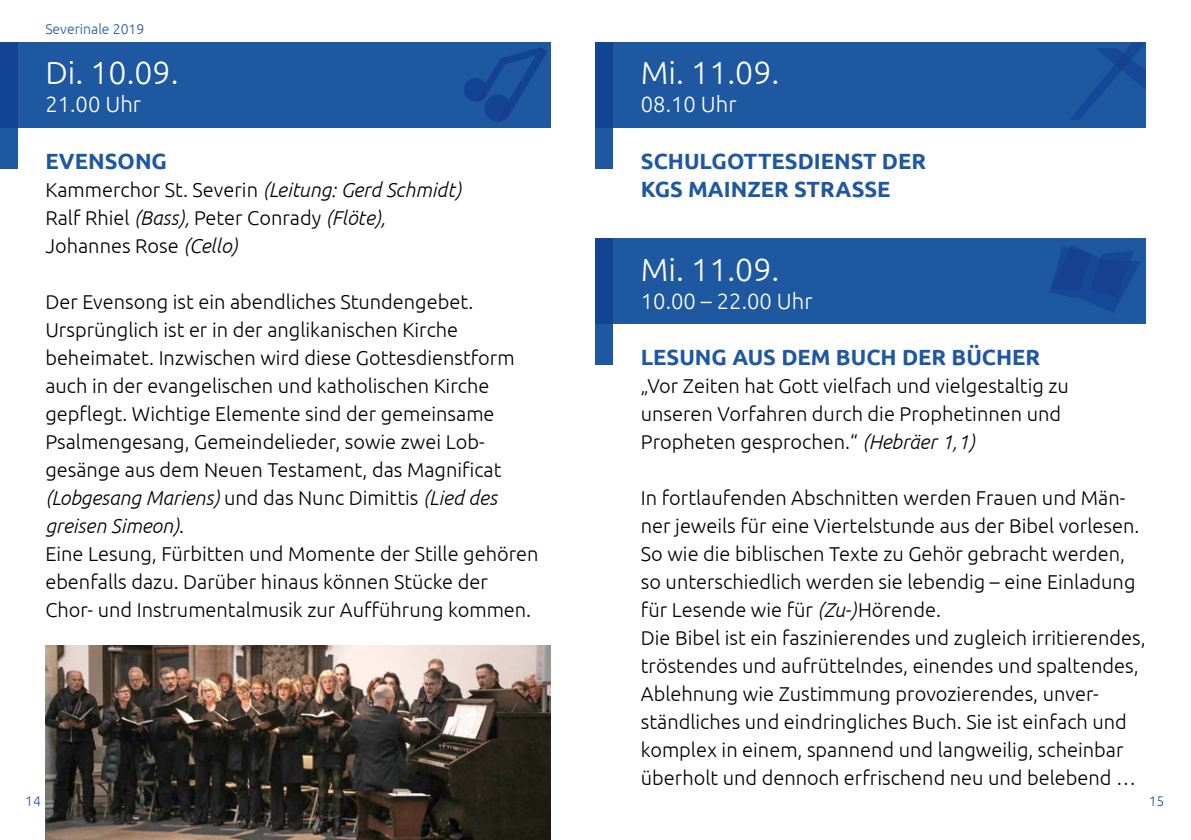
<style>
.page{position:relative;width:1191px;height:840px;background:#fff}
.page>*{position:absolute;margin:0;border:0;box-sizing:border-box;transform-origin:0 0}
.t1{font:300 32px "Ubuntu";color:#fff}
.t2{font:700 22px/28px "Ubuntu";color:#1e58a1}
.t3{font:300 22px "Ubuntu";color:#fff}
.t4{font:300 20px/28px "Ubuntu";color:#000}
.t5{font:300 14px "Ubuntu";color:#1e58a1}
.s1{font-style:italic}
</style>
<div class="page">
<div style="left:595px;top:43px;width:550px;height:85px;background:#1e58a1"></div>
<div style="left:595px;top:43px;width:17px;height:85px;background:#134494"></div>
<div style="left:595px;top:128px;width:17px;height:40px;background:#1e58a1"></div>
<svg style="left:1070px;top:43px;width:75px;height:77px"></svg>
<div style="left:595px;top:239px;width:550px;height:85px;background:#1e58a1"></div>
<div style="left:595px;top:239px;width:17px;height:85px;background:#134494"></div>
<div style="left:595px;top:324px;width:17px;height:40px;background:#1e58a1"></div>
<svg style="left:1050px;top:245px;width:90px;height:68px"></svg>
<div style="left:0;top:43px;width:550px;height:85px;background:#1e58a1"></div>
<div style="left:0;top:43px;width:17px;height:85px;background:#134494"></div>
<div style="left:0;top:128px;width:17px;height:40px;background:#1e58a1"></div>
<svg style="left:464px;top:47px;width:83px;height:75px"></svg>
<img style="left:45px;top:645px;width:505px;height:194px">
<p class="t5" style="left:45px;top:21px;width:100px">Severinale 2019</p>
<h1 class="t1" style="left:45px;top:54px;width:135px">Di. 10.09.</h1>
<p class="t3" style="left:45px;top:91px;width:97px">21.00 Uhr</p>
<p class="t2" style="left:45px;top:146px;width:123px">EVENSONG</p>
<p class="t4" style="left:45px;top:175px;width:417px">Kammerchor St. Severin <span class="s1">(Leitung: Gerd Schmidt)<br></span>Ralf Rhiel <span class="s1">(Bass),</span> Peter Conrady <span class="s1">(Flöte),<br></span>Johannes Rose <span class="s1">(Cello)</span></p>
<p class="t4" style="left:45px;top:287px;width:494px">Der Evensong ist ein abendliches Stundengebet.<br>Ursprünglich ist er in der anglikanischen Kirche beheimatet. Inzwischen wird diese Gottesdienstform auch in der evangelischen und katholischen Kirche gepflegt. Wichtige Elemente sind der gemeinsame Psalmengesang, Gemeindelieder, sowie zwei Lob&shy;gesänge aus dem Neuen Testament, das Magnificat <span class="s1">(Lobgesang Mariens)</span> und das Nunc Dimittis <span class="s1">(Lied des greisen Simeon)</span>.<br>Eine Lesung, Fürbitten und Momente der Stille gehören ebenfalls dazu. Darüber hinaus können Stücke der Chor- und Instrumentalmusik zur Aufführung kommen.</p>
<h1 class="t1" style="left:641px;top:54px;width:140px">Mi. 11.09.</h1>
<p class="t3" style="left:641px;top:91px;width:97px">08.10 Uhr</p>
<p class="t2" style="left:641px;top:146px;width:287px">SCHULGOTTESDIENST DER<br>KGS MAINZER STRASSE</p>
<h1 class="t1" style="left:641px;top:250px;width:140px">Mi. 11.09.</h1>
<p class="t3" style="left:641px;top:287px;width:173px">10.00 – 22.00 Uhr</p>
<p class="t2" style="left:641px;top:342px;width:401px">LESUNG AUS DEM BUCH DER BÜCHER</p>
<p class="t4" style="left:641px;top:371px;width:429px">„Vor Zeiten hat Gott vielfach und vielgestaltig zu unseren Vorfahren durch die Prophetinnen und<br>Propheten gesprochen.“ <span class="s1">(Hebräer 1,1)</span></p>
<p class="t4" style="left:641px;top:483px;width:506px">In fortlaufenden Abschnitten werden Frauen und Män&shy;ner jeweils für eine Viertelstunde aus der Bibel vorlesen.<br>So wie die biblischen Texte zu Gehör gebracht werden, so unterschiedlich werden sie lebendig – eine Einladung für Lesende wie für <span class="s1">(Zu-)</span>Hörende.<br>Die Bibel ist ein faszinierendes und zugleich irritierendes, tröstendes und aufrüttelndes, einendes und spaltendes, Ablehnung wie Zustimmung provozierendes, unver&shy;ständliches und eindringliches Buch. Sie ist einfach und komplex in einem, spannend und langweilig, scheinbar überholt und dennoch erfrischend neu und belebend …</p>
<p class="t5" style="left:25px;top:791px;width:17px">14</p>
<p class="t5" style="left:1148px;top:791px;width:17px">15</p>
</div>
